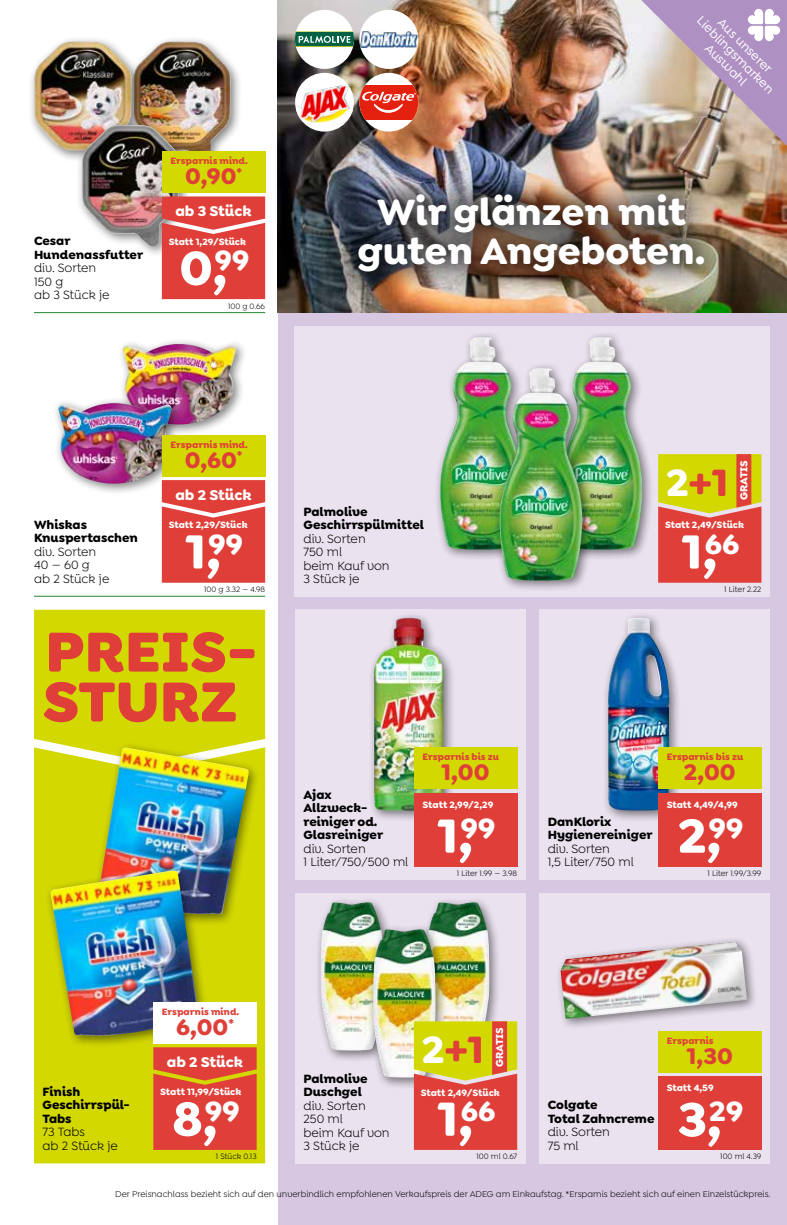
<style>
.page{position:relative;width:787px;height:1225px;background:#fff}
.page>*{position:absolute;margin:0;border:0;box-sizing:border-box;transform-origin:0 0}
.t1{font:700 51px "Goldplay Alt";color:#fff}
.t2{font:700 40.5px "Goldplay Alt";color:#df3f38}
.t3{font:700 39px/39px "Goldplay Alt";color:#fff;text-align:center}
.t4{font:700 24px "Goldplay Alt";color:#df3f38}
.t5{font:700 15px "Goldplay Alt";color:#fff}
.t6{font:500 13.05px/27px "Goldplay Alt";color:#fff;text-align:center}
.t7{font:12.75px/13.5px "Goldplay Alt";color:#000}
.t8{font:700 12.75px/13.5px "Goldplay Alt";color:#000}
.t9{font:700 10.8px "Goldplay Alt";color:#fff}
.t10{font:700 9.75px "Goldplay Alt";color:#fff}
.t11{font:700 9.75px "Goldplay Alt";color:#df3f38}
.t12{font:9px "Goldplay Alt";color:#000}
.t13{font:8.25px "Goldplay Alt";color:#000}
.s1{color:#fff}
</style>
<div class="page">
<div style="left:278px;top:0;width:509px;height:1225px;background:#d7c7e1"></div>
<img style="left:278px;top:0;width:509px;height:313px">
<svg style="left:641px;top:0;width:146px;height:146px;background:#bda6b5"></svg>
<div style="left:295px;top:73px;width:59px;height:59px;background:#fff;border-radius:50%"></div>
<img style="left:295px;top:83px;width:59px;height:44px">
<div style="left:295px;top:10px;width:59px;height:59px;background:#fff;border-radius:50%"></div>
<hr style="left:295px;top:31px;width:59px;height:1px;background:#b0c122">
<hr style="left:295px;top:46px;width:59px;height:1px;background:#b0c122">
<svg style="left:295px;top:32px;width:59px;height:14px"></svg>
<div style="left:359px;top:73px;width:59px;height:59px;background:#fff;border-radius:50%"></div>
<svg style="left:359px;top:85px;width:59px;height:35px;background:#e14435"></svg>
<div style="left:359px;top:10px;width:59px;height:59px;background:#fff;border-radius:50%"></div>
<img style="left:360px;top:30px;width:58px;height:18px">
<hr style="left:0;top:0;width:1px;height:1225px;background:#009ee3">
<hr style="left:34px;top:312px;width:231px;height:1px;background:#21862e">
<hr style="left:34px;top:596px;width:231px;height:1px;background:#21862e">
<div style="left:295px;top:610px;width:230px;height:270px;background:#eae2ef"></div>
<div style="left:539px;top:610px;width:231px;height:270px;background:#eae2ef"></div>
<div style="left:539px;top:893px;width:231px;height:270px;background:#eae2ef"></div>
<div style="left:295px;top:893px;width:230px;height:270px;background:#eae2ef"></div>
<div style="left:295px;top:326px;width:475px;height:270px;background:#eae2ef"></div>
<div style="left:34px;top:762px;width:231px;height:401px;background:#d3d800"></div>
<svg style="left:34px;top:610px;width:231px;height:152px;background:#d7ad14"></svg>
<div style="left:117px;top:338px;width:131px;height:99px;background:#000;opacity:.5"></div>
<img style="left:123px;top:344px;width:113px;height:81px">
<div style="left:127px;top:35px;width:116px;height:140px;background:#000;opacity:.5"></div>
<img style="left:143px;top:41px;width:88px;height:110px">
<div style="left:28px;top:35px;width:115px;height:139px;background:#000;opacity:.5"></div>
<div style="left:76px;top:119px;width:116px;height:139px;background:#000;opacity:.5"></div>
<img style="left:81px;top:125px;width:98px;height:121px">
<div style="left:53px;top:397px;width:130px;height:99px;background:#000;opacity:.5"></div>
<img style="left:58px;top:403px;width:114px;height:81px">
<div style="left:93px;top:742px;width:167px;height:184px;background:#000;opacity:.5"></div>
<img style="left:99px;top:747px;width:150px;height:167px">
<div style="left:45px;top:865px;width:165px;height:183px;background:#000;opacity:.5"></div>
<img style="left:50px;top:870px;width:149px;height:166px">
<div style="left:434px;top:331px;width:100px;height:230px;background:#000;opacity:.5"></div>
<img style="left:440px;top:337px;width:82px;height:212px">
<div style="left:553px;top:331px;width:101px;height:230px;background:#000;opacity:.5"></div>
<img style="left:559px;top:337px;width:83px;height:212px">
<div style="left:493px;top:362px;width:101px;height:230px;background:#000;opacity:.5"></div>
<img style="left:499px;top:368px;width:83px;height:212px">
<div style="left:315px;top:896px;width:80px;height:166px;background:#000;opacity:.5"></div>
<img style="left:321px;top:902px;width:62px;height:148px">
<div style="left:421px;top:896px;width:80px;height:166px;background:#000;opacity:.5"></div>
<img style="left:427px;top:902px;width:62px;height:119px">
<div style="left:367px;top:923px;width:80px;height:166px;background:#000;opacity:.5"></div>
<img style="left:373px;top:929px;width:62px;height:148px">
<div style="left:367px;top:612px;width:88px;height:211px;background:#000;opacity:.5"></div>
<img style="left:373px;top:618px;width:70px;height:193px">
<div style="left:601px;top:612px;width:80px;height:210px;background:#000;opacity:.5"></div>
<img style="left:607px;top:618px;width:62px;height:192px">
<div style="left:555px;top:936px;width:203px;height:94px;background:#000;opacity:.5"></div>
<img style="left:560px;top:941px;width:187px;height:78px">
<div style="left:328px;top:164px;width:406px;height:137px;background:#000;opacity:.85"></div>
<div style="left:162px;top:151px;width:103px;height:42px;background:#d3d800"></div>
<div style="left:162px;top:196px;width:103px;height:103px;background:#df3f38"></div>
<div style="left:162px;top:435px;width:103px;height:41px;background:#d3d800"></div>
<div style="left:162px;top:480px;width:103px;height:103px;background:#df3f38"></div>
<div style="left:153px;top:1002px;width:104px;height:41px;background:#fff"></div>
<svg style="left:153px;top:1047px;width:104px;height:103px;background:#de4635"></svg>
<svg style="left:658px;top:454px;width:103px;height:129px;background:#db7b2a"></svg>
<svg style="left:414px;top:1021px;width:103px;height:129px;background:#da7b2a"></svg>
<div style="left:658px;top:1076px;width:103px;height:74px;background:#df3f38"></div>
<div style="left:658px;top:1031px;width:103px;height:41px;background:#d3d800"></div>
<div style="left:658px;top:793px;width:103px;height:73px;background:#df3f38"></div>
<div style="left:658px;top:747px;width:103px;height:42px;background:#d3d800"></div>
<div style="left:414px;top:793px;width:103px;height:73px;background:#df3f38"></div>
<div style="left:414px;top:747px;width:103px;height:42px;background:#d3d800"></div>
<p class="t8" style="left:34px;top:234px;width:111px">Cesar<br>Hundenassfutter</p>
<p class="t7" style="left:34px;top:261px;width:77px">div. Sorten<br>150 g<br>ab 3 Stück je</p>
<p class="t11" style="left:170px;top:154px;width:79px">Ersparnis mind.</p>
<p class="t5" style="left:175px;top:201px;width:78px">ab 3 Stück</p>
<h1 class="t1" style="left:179px;top:235px;width:72px">0,<sup>99</sup></h1>
<p class="t13" style="left:228px;top:301px;width:39px">100 g 0.66</p>
<h3 class="t4" style="left:185px;top:161px;width:59px">0,90<sup>*</sup></h3>
<p class="t10" style="left:169px;top:235px;width:79px">Statt 1,29/Stück</p>
<p class="t6" style="left:708px;top:9px;width:104px;rotate:45deg">Lieblingsmarken</p>
<p class="t6" style="left:729px;top:11px;width:73px;rotate:45deg">Aus unserer<br>Auswahl</p>
<h3 class="t3" style="left:357px;top:192px;width:349px">Wir glänzen mit guten Angeboten.</h3>
<p class="t8" style="left:34px;top:517px;width:105px">Whiskas<br>Knuspertaschen</p>
<p class="t7" style="left:34px;top:545px;width:77px">div. Sorten<br>40 — 60 g<br>ab 2 Stück je</p>
<p class="t11" style="left:170px;top:438px;width:79px">Ersparnis mind.</p>
<p class="t5" style="left:175px;top:485px;width:78px">ab 2 Stück</p>
<h1 class="t1" style="left:186px;top:518px;width:59px">1,<sup>99</sup></h1>
<p class="t13" style="left:204px;top:585px;width:62px">100 g 3.32 — 4.98</p>
<h3 class="t4" style="left:185px;top:444px;width:59px">0,60<sup>*</sup></h3>
<p class="t10" style="left:169px;top:518px;width:80px">Statt 2,29/Stück</p>
<p class="t8" style="left:303px;top:504px;width:122px">Palmolive<br>Geschirrspülmittel</p>
<p class="t7" style="left:303px;top:531px;width:88px">div. Sorten<br>750 ml<br>beim Kauf von<br>3 Stück je</p>
<h2 class="t2" style="left:666px;top:456px;width:64px"><span class="s1">2</span>+1</h2>
<p class="t9" style="left:736px;top:500px;width:42px;rotate:-90deg">GRATIS</p>
<p class="t10" style="left:665px;top:519px;width:81px">Statt 2,49/Stück</p>
<h1 class="t1" style="left:682px;top:518px;width:59px">1,<sup>66</sup></h1>
<p class="t13" style="left:724px;top:585px;width:39px">1 Liter 2.22</p>
<p class="t8" style="left:303px;top:787px;width:81px">Ajax<br>Allzweck&shy;reiniger od.<br>Glasreiniger</p>
<p class="t7" style="left:303px;top:842px;width:106px">div. Sorten<br>1 Liter/750/500 ml</p>
<p class="t11" style="left:422px;top:750px;width:78px">Ersparnis bis zu</p>
<h3 class="t4" style="left:441px;top:756px;width:50px">1,00</h3>
<p class="t10" style="left:422px;top:798px;width:72px">Statt 2,99/2,29</p>
<h1 class="t1" style="left:437px;top:802px;width:59px">1,<sup>99</sup></h1>
<p class="t13" style="left:457px;top:868px;width:62px">1 Liter 1.99 — 3.98</p>
<p class="t8" style="left:547px;top:814px;width:106px">DanKlorix<br>Hygienereiniger</p>
<p class="t7" style="left:547px;top:842px;width:87px">div. Sorten<br>1,5 Liter/750 ml</p>
<p class="t11" style="left:666px;top:750px;width:78px">Ersparnis bis zu</p>
<h3 class="t4" style="left:684px;top:756px;width:53px">2,00</h3>
<p class="t10" style="left:666px;top:798px;width:73px">Statt 4,49/4,99</p>
<h1 class="t1" style="left:678px;top:802px;width:67px">2,<sup>99</sup></h1>
<p class="t13" style="left:707px;top:868px;width:55px">1 Liter 1.99/3.99</p>
<p class="t8" style="left:43px;top:1084px;width:89px">Finish<br>Geschirrspül-<br>Tabs</p>
<p class="t7" style="left:43px;top:1125px;width:77px">73 Tabs<br>ab 2 Stück je</p>
<p class="t11" style="left:162px;top:1005px;width:79px">Ersparnis mind.</p>
<p class="t5" style="left:167px;top:1052px;width:78px">ab 2 Stück</p>
<h1 class="t1" style="left:172px;top:1085px;width:69px">8,<sup>99</sup></h1>
<p class="t13" style="left:216px;top:1152px;width:42px">1 Stück 0.13</p>
<h3 class="t4" style="left:176px;top:1011px;width:59px">6,00<sup>*</sup></h3>
<p class="t10" style="left:160px;top:1085px;width:83px">Statt 11,99/Stück</p>
<p class="t8" style="left:303px;top:1071px;width:66px">Palmolive<br>Duschgel</p>
<p class="t7" style="left:303px;top:1098px;width:88px">div. Sorten<br>250 ml<br>beim Kauf von<br>3 Stück je</p>
<h2 class="t2" style="left:422px;top:1023px;width:64px"><span class="s1">2</span>+1</h2>
<p class="t9" style="left:492px;top:1067px;width:42px;rotate:-90deg">GRATIS</p>
<p class="t11" style="left:666px;top:1034px;width:49px">Ersparnis</p>
<h3 class="t4" style="left:686px;top:1040px;width:48px">1,30</h3>
<p class="t10" style="left:421px;top:1086px;width:81px">Statt 2,49/Stück</p>
<p class="t10" style="left:666px;top:1081px;width:49px">Statt 4,59</p>
<h1 class="t1" style="left:437px;top:1085px;width:59px">1,<sup>66</sup></h1>
<p class="t8" style="left:547px;top:1098px;width:108px">Colgate<br>Total Zahncreme</p>
<p class="t7" style="left:547px;top:1125px;width:64px">div. Sorten<br>75 ml</p>
<h1 class="t1" style="left:678px;top:1086px;width:67px">3,<sup>29</sup></h1>
<p class="t13" style="left:476px;top:1152px;width:42px">100 ml 0.67</p>
<p class="t13" style="left:720px;top:1152px;width:43px">100 ml 4.39</p>
<p class="t12" style="left:115px;top:1188px;width:656px">Der Preisnachlass bezieht sich auf den unverbindlich empfohlenen Verkaufspreis der ADEG am Einkaufstag. *Ersparnis bezieht sich auf einen Einzelstückpreis.</p>
</div>
